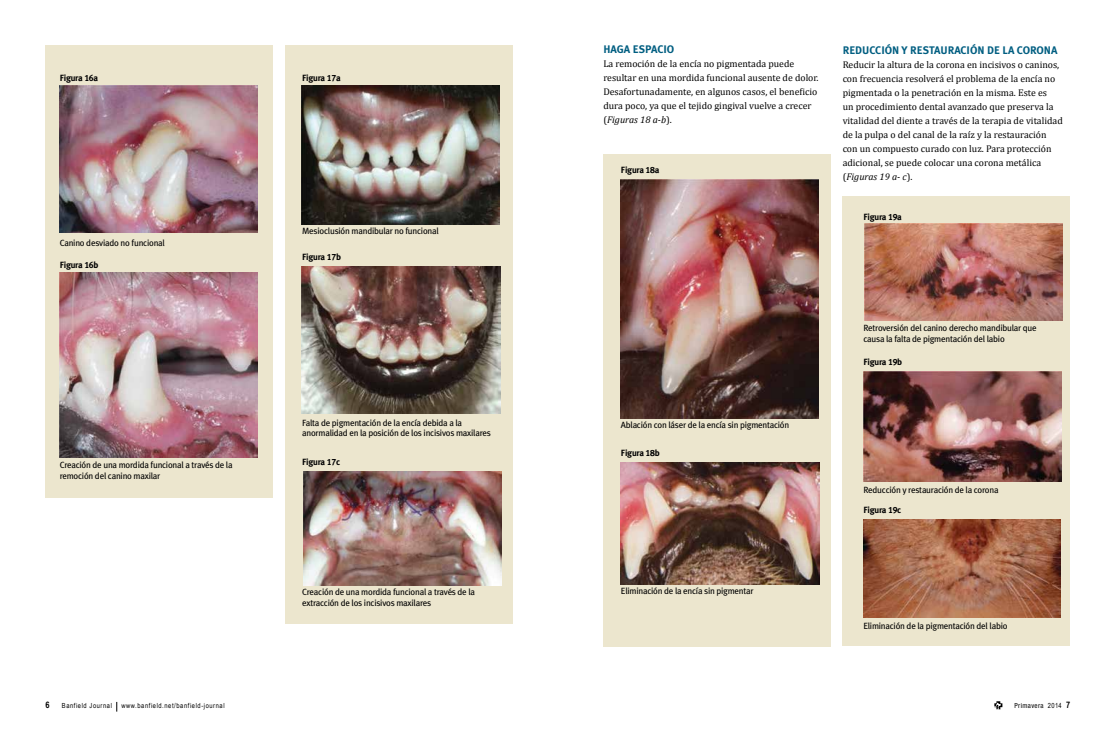
<style>
.page{position:relative;width:1116px;height:738px;background:#fff}
.page>*{position:absolute;margin:0;border:0;box-sizing:border-box;transform-origin:0 0}
.t1{font:700 11px "Meta Plus";color:#005e81}
.t2{font:9.8px/14px "Cambria";color:#000}
.t3{font:9px/10.8px "Meta Plus";letter-spacing:-.025em;color:#000}
.t4{font:700 9px "Meta Plus";letter-spacing:-.025em;color:#000}
.t5{font:700 9px "Arial Narrow";color:#000}
.t6{font:7px "Arial Narrow";letter-spacing:.085em;color:#000}
.t7{font:condensed 7px "Helvetica Neue";letter-spacing:.05em;color:#000}
.s1{font-family:"Meta Plus Bold Caps";font-weight:400}
.s2{font-style:italic}
.s3{font-family:"Arial Narrow";font-stretch:normal}
.s4{font-family:"Arial Narrow";font-weight:700;font-stretch:normal;font-size:9px}
</style>
<div class="page">
<svg style="left:994px;top:701px;width:8px;height:9px"></svg>
<div style="left:603px;top:154px;width:228px;height:492px;background:#ece6ce"></div>
<div style="left:842px;top:196px;width:228px;height:450px;background:#ece6ce"></div>
<div style="left:45px;top:45px;width:228px;height:453px;background:#ece6ce"></div>
<div style="left:285px;top:45px;width:227px;height:579px;background:#ece6ce"></div>
<img style="left:60px;top:86px;width:198px;height:147px">
<img style="left:60px;top:273px;width:198px;height:184px">
<img style="left:302px;top:85px;width:198px;height:139px">
<img style="left:302px;top:266px;width:198px;height:147px">
<img style="left:621px;top:179px;width:198px;height:239px">
<img style="left:621px;top:462px;width:198px;height:122px">
<img style="left:865px;top:224px;width:198px;height:96px">
<img style="left:863px;top:520px;width:198px;height:97px">
<img style="left:863px;top:371px;width:198px;height:110px">
<img style="left:303px;top:471px;width:198px;height:114px">
<p class="t4" style="left:60px;top:72px;width:40px">Figura <span class="s1">16</span>a</p>
<p class="t4" style="left:302px;top:72px;width:40px">Figura <span class="s1">17</span>a</p>
<p class="t3" style="left:60px;top:238px;width:107px">Canino desviado no funcional</p>
<p class="t4" style="left:60px;top:260px;width:40px">Figura <span class="s1">16</span>b</p>
<p class="t3" style="left:60px;top:459px;width:174px">Creación de una mordida funcional a través de la remoción del canino maxilar</p>
<p class="t3" style="left:302px;top:226px;width:138px">Mesioclusión mandibular no funcional</p>
<p class="t4" style="left:302px;top:252px;width:40px">Figura <span class="s1">17</span>b</p>
<p class="t3" style="left:302px;top:417px;width:190px">Falta de pigmentación de la encía debida a la anormalidad en la posición de los incisivos maxilares</p>
<p class="t4" style="left:302px;top:457px;width:39px">Figura <span class="s1">17</span>c</p>
<p class="t3" style="left:302px;top:586px;width:174px">Creación de una mordida funcional a través de la extracción de los incisivos maxilares</p>
<p class="t1" style="left:603px;top:43px;width:72px">HAGA ESPACIO</p>
<p class="t2" style="left:603px;top:56px;width:217px">La remoción de la encía no pigmentada puede resultar en una mordida funcional ausente de dolor.<br>Desafortunadamente, en algunos casos, el beneficio dura poco, ya que el tejido gingival vuelve a crecer (<span class="s2">Figuras 18 a-b</span>).</p>
<p class="t4" style="left:621px;top:165px;width:40px">Figura <span class="s1">18</span>a</p>
<p class="t1" style="left:843px;top:44px;width:216px">REDUCCIÓN Y RESTAURACIÓN DE LA CORONA</p>
<p class="t2" style="left:843px;top:58px;width:222px">Reducir la altura de la corona en incisivos o caninos, con frecuencia resolverá el problema de la encía no pigmentada o la penetración en la misma. Este es<br>un procedimiento dental avanzado que preserva la vitalidad del diente a través de la terapia de vitalidad de la pulpa o del canal de la raíz y la restauración con un compuesto curado con luz. Para protección adicional, se puede colocar una corona metálica (<span class="s2">Figuras 19 a- c</span>).</p>
<p class="t4" style="left:863px;top:211px;width:40px">Figura <span class="s1">19</span>a</p>
<p class="t3" style="left:621px;top:420px;width:170px">Ablación con láser de la encía sin pigmentación</p>
<p class="t4" style="left:621px;top:448px;width:40px">Figura <span class="s1">18</span>b</p>
<p class="t3" style="left:621px;top:585px;width:134px">Eliminación de la encía sin pigmentar</p>
<p class="t3" style="left:863px;top:323px;width:175px">Retroversión del canino derecho mandibular que causa la falta de pigmentación del labio</p>
<p class="t4" style="left:863px;top:356px;width:40px">Figura <span class="s1">19</span>b</p>
<p class="t3" style="left:863px;top:484px;width:137px">Reducción y restauración de la corona</p>
<p class="t4" style="left:863px;top:505px;width:39px">Figura <span class="s1">19</span>c</p>
<p class="t3" style="left:863px;top:620px;width:146px">Eliminación de la pigmentación del labio</p>
<p class="t5" style="left:45px;top:698px;width:6px">6</p>
<p class="t6" style="left:62px;top:701px;width:52px">Banfield Journal</p>
<p class="t6" style="left:121px;top:701px;width:105px">www.banfield.net/banfield-journal</p>
<p class="t7" style="left:1015px;top:702px;width:57px">Primavera <span class="s3">2014</span> <span class="s4">7</span></p>
</div>
